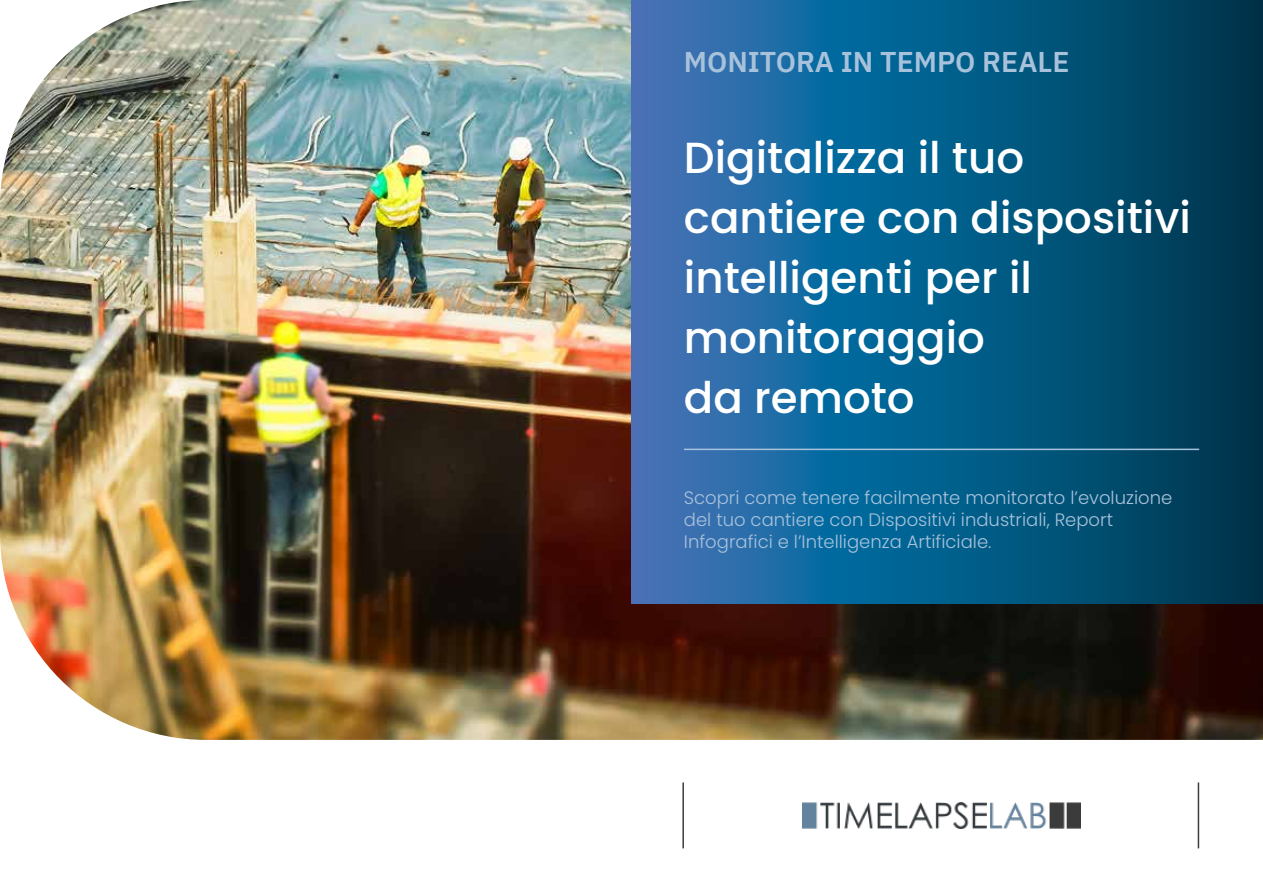
<style>
.page{position:relative;width:1263px;height:893px;background:#fff}
.page>*{position:absolute;margin:0;border:0;box-sizing:border-box;transform-origin:0 0}
.t1{font:500 43.5px/60px "Poppins";color:#fff}
.t2{font:600 28.5px "IBM Plex Sans";color:#a9c2db}
.t3{font:300 18px/21.6px "Poppins";color:#a9c2db}
</style>
<div class="page">
<img style="left:0;top:0;width:1263px;height:740px">
<img style="left:803px;top:802px;width:277px;height:26px">
<svg style="left:631px;top:0;width:632px;height:603px;background:#0e5a88"></svg>
<hr style="left:1198px;top:782px;width:1px;height:66px;background:#3d3e3c">
<hr style="left:682px;top:782px;width:2px;height:66px;background:#3d3e3c">
<hr style="left:684px;top:449px;width:515px;height:1px;background:#a9c2db">
<h2 class="t2" style="left:684px;top:39px;width:387px">MONITORA IN TEMPO REALE</h2>
<h1 class="t1" style="left:684px;top:128px;width:508px">Digitalizza il tuo cantiere con dispositivi intelligenti per il monitoraggio<br>da remoto</h1>
<p class="t3" style="left:684px;top:487px;width:490px">Scopri come tenere facilmente monitorato l’evoluzione del tuo cantiere con Dispositivi industriali, Report<br>Infografici e l’Intelligenza Artificiale.</p>
</div>
